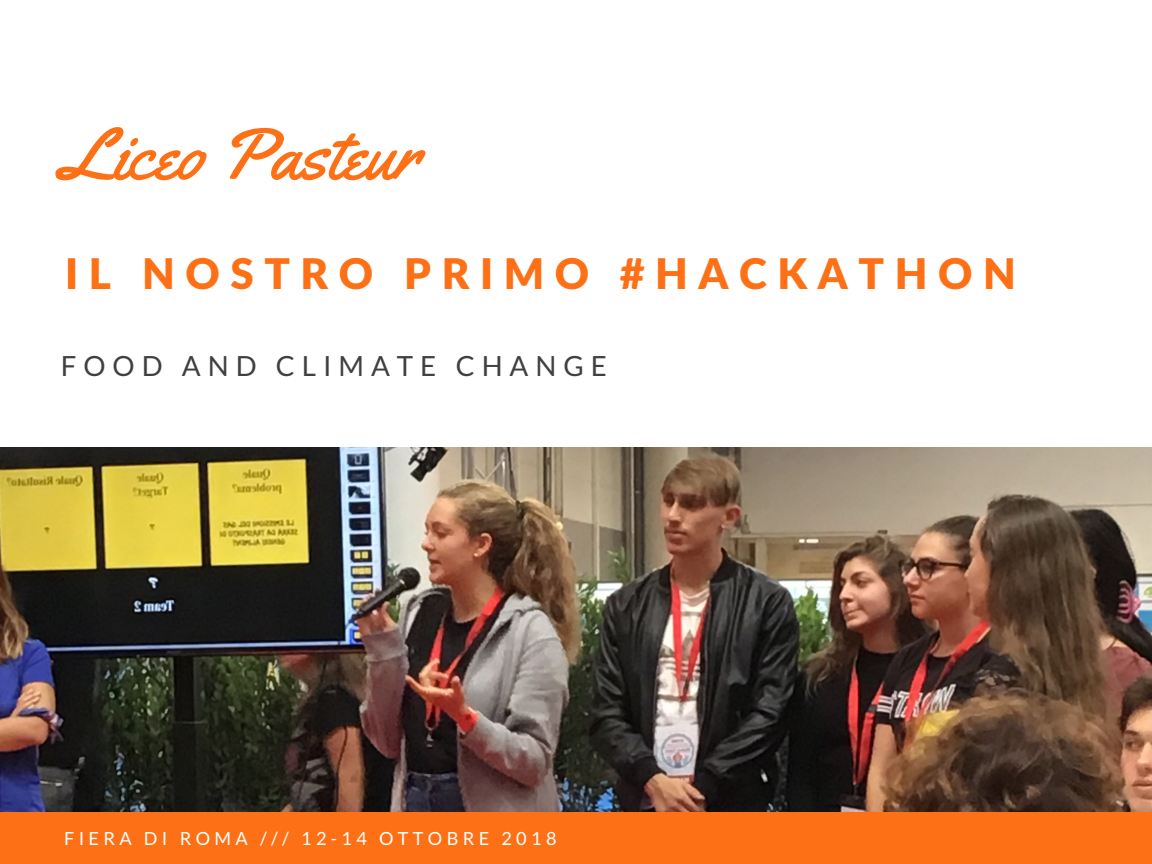
<style>
.page{position:relative;width:1152px;height:864px;background:#fff}
.page>*{position:absolute;margin:0;border:0;box-sizing:border-box;transform-origin:0 0}
.t1{font:72.45px "Yellowtail";color:#fd7016}
.t2{font:900 42.3px "Lato Latin";letter-spacing:.25em;color:#fd7016}
.t3{font:27.75px "Lato";letter-spacing:.25em;color:#404040}
.t4{font:18.15px "Lato";letter-spacing:.24em;color:#fff}
</style>
<div class="page">
<img style="left:0;top:448px;width:1152px;height:364px">
<div style="left:0;top:812px;width:1152px;height:52px;background:#fd7016"></div>
<h1 class="t1" style="left:61px;top:109px;width:360px">Liceo Pasteur</h1>
<h2 class="t2" style="left:65px;top:247px;width:952px">IL NOSTRO PRIMO #HACKATHON</h2>
<h3 class="t3" style="left:61px;top:348px;width:548px">FOOD AND CLIMATE CHANGE</h3>
<p class="t4" style="left:64px;top:827px;width:494px">FIERA DI ROMA /// 12-14 OTTOBRE 2018</p>
</div>
